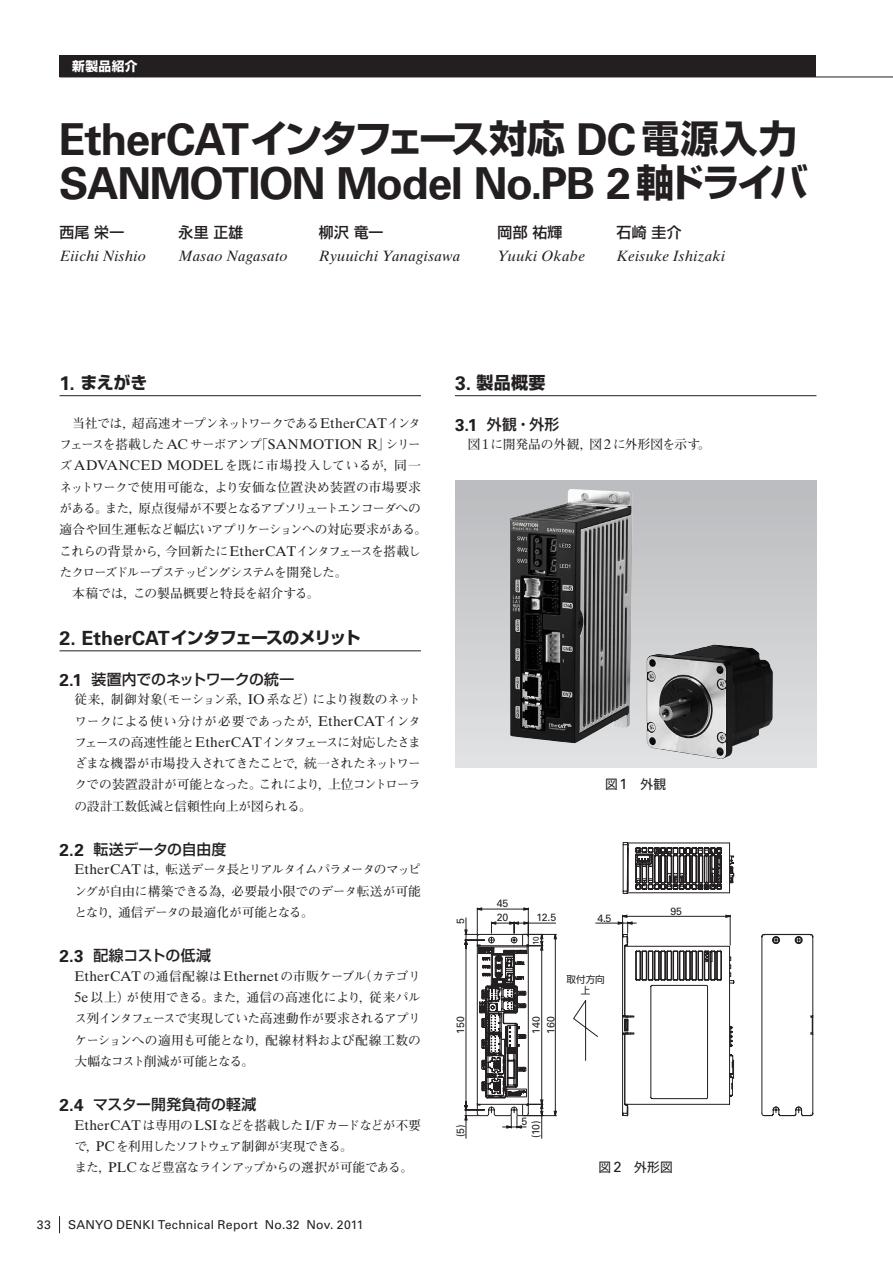
<style>
.page{position:relative;width:893px;height:1263px;background:#fff}
.page>*{position:absolute;margin:0;border:0;box-sizing:border-box;transform-origin:0 0}
.t1{font:700 43.95px "Univers";letter-spacing:-.035em;color:#231f20}
.t2{font:700 38.25px "Shin Go Pro";letter-spacing:-.075em;color:#231f20}
.t3{font:700 16.95px "Shin Go Pro";letter-spacing:-.065em;color:#231f20}
.t4{font:700 16.95px "Shin Go Pro";letter-spacing:-.04em;color:#231f20}
.t5{font:500 14.85px "Shin Go Pro";letter-spacing:.005em;color:#231f20}
.t6{font:italic 14.85px "Times Ten";letter-spacing:.015em;color:#231f20}
.t7{font:700 12.75px/21.3px "Futo Min A101 Pro";letter-spacing:-.04em;color:#231f20;text-align:justify}
.t8{font:700 12.75px/21.3px "Futo Min A101 Pro";letter-spacing:-.07em;color:#231f20}
.t9{font:700 12.75px "Futo Min A101 Pro";letter-spacing:-.08em;color:#231f20}
.t10{font:700 12.75px "Futo Min A101 Pro";letter-spacing:-.1em;color:#231f20}
.t11{font:700 12.75px "Futo Min A101 Pro";letter-spacing:.06em;color:#231f20}
.t12{font:700 12.75px "Futo Min A101 Pro";letter-spacing:.01em;color:#231f20}
.t13{font:700 12.75px "Futo Min A101 Pro";letter-spacing:-.12em;color:#231f20}
.t14{font:700 12.75px "Futo Min A101 Pro";color:#231f20}
.t15{font:700 12.75px "Futo Min A101 Pro";letter-spacing:-.01em;color:#231f20}
.t16{font:12.75px "Shin Go Pro";color:#231f20}
.t17{font:700 12.75px "Shin Go Pro";letter-spacing:.03em;color:#fff}
.t18{font:12.15px "Univers";letter-spacing:.02em;color:#231f20}
.t19{font:10.5px/14.7px "Univers";color:#231f20}
.t20{font:9.6px/12px "Shin Go Pro Regular 90 pv RKSJ H";color:#231f20;text-align:center}
.t21{font:8.25px "Univers";color:#231f20}
.s1{font-family:"Univers";font-size:43.95px}
.s2{font-family:"Shin Go Pro";font-size:38.25px}
.s3{font-family:"Univers";font-size:19.5px}
.s4{font-family:"Times Ten";font-weight:400;font-size:14.1px}
.s5{font-family:"Univers";font-weight:700;font-size:17.1px}
.s6{font-family:"Univers";font-size:14.7px}
</style>
<div class="page">
<svg style="left:59px;top:1216px;width:1px;height:17px"></svg>
<div style="left:60px;top:55px;width:756px;height:22px;background:#231f20"></div>
<hr style="left:60px;top:77px;width:833px;height:1px;background:#231f20">
<hr style="left:60px;top:395px;width:361px;height:1px;background:#231f20">
<hr style="left:60px;top:651px;width:361px;height:1px;background:#231f20">
<hr style="left:455px;top:395px;width:361px;height:1px;background:#231f20">
<svg style="left:464px;top:842px;width:349px;height:296px"></svg>
<hr style="left:628px;top:844px;width:1px;height:47px;background:#231f20">
<hr style="left:627px;top:848px;width:1px;height:43px;background:#231f20">
<div style="left:455px;top:480px;width:361px;height:287px;background:linear-gradient(to bottom,#babbbe,#e1e2e4)"></div>
<img style="left:510px;top:489px;width:263px;height:270px">
<p class="t17" style="left:72px;top:56px;width:67px">新製品紹介</p>
<h2 class="t2" style="left:59px;top:108px;width:740px"><span class="s1">EtherCAT</span>インタフェース対応 <span class="s1">DC</span>電源入力</h2>
<h1 class="t1" style="left:59px;top:158px;width:751px">SANMOTION Model No.PB 2 <span class="s2">軸ドライバ</span></h1>
<p class="t5" style="left:60px;top:221px;width:66px">西尾栄一</p>
<p class="t5" style="left:179px;top:221px;width:66px">永里正雄</p>
<p class="t5" style="left:319px;top:221px;width:66px">柳沢竜一</p>
<p class="t5" style="left:497px;top:221px;width:66px">岡部祐輝</p>
<p class="t5" style="left:617px;top:221px;width:67px">石崎圭介</p>
<p class="t6" style="left:60px;top:248px;width:88px">Eiichi Nishio</p>
<p class="t6" style="left:179px;top:248px;width:111px">Masao Nagasato</p>
<p class="t6" style="left:319px;top:248px;width:143px">Ryuuichi Yanagisawa</p>
<p class="t6" style="left:497px;top:248px;width:89px">Yuuki Okabe</p>
<p class="t6" style="left:617px;top:248px;width:110px">Keisuke Ishizaki</p>
<h3 class="t4" style="left:60px;top:369px;width:89px"><span class="s3">1.</span> まえがき</h3>
<p class="t9" style="left:72px;top:413px;width:350px">当社では，超高速オープンネットワークである<span class="s4">EtherCAT</span>インタ</p>
<p class="t10" style="left:60px;top:434px;width:363px">フェースを搭載した <span class="s4">AC</span> サーボアンプ「<span class="s4">SANMOTION R</span>」シリー</p>
<p class="t11" style="left:60px;top:456px;width:363px">ズ<span class="s4">ADVANCED MODEL</span>を既に市場投入しているが，同一</p>
<p class="t12" style="left:60px;top:477px;width:363px">ネットワークで使用可能な，より安価な位置決め装置の市場要求</p>
<p class="t9" style="left:60px;top:498px;width:363px">がある。また，原点復帰が不要となるアブソリュートエンコーダへの</p>
<p class="t7" style="left:60px;top:517px;width:369px">適合や回生運転など幅広いアプリケーションへの対応要求がある。</p>
<p class="t8" style="left:60px;top:538px;width:363px">これらの背景から，今回新たに<span class="s4">EtherCAT</span>インタフェースを搭載し</p>
<p class="t13" style="left:60px;top:562px;width:290px">たクローズドループステッピングシステムを開発した。</p>
<p class="t14" style="left:72px;top:583px;width:249px">本稿では，この製品概要と特長を紹介する。</p>
<h3 class="t3" style="left:60px;top:624px;width:303px"><span class="s3">2. EtherCAT</span>インタフェースのメリット</h3>
<p class="t5" style="left:60px;top:667px;width:236px"><span class="s5">2.1</span> 装置内でのネットワークの統一</p>
<p class="t7" style="left:74px;top:687px;width:348px">従来，制御対象（モーション系，<span class="s4">IO</span> 系など）により複数のネットワークによる使い分けが必要であったが，<span class="s4">EtherCAT</span>インタフェ－スの高速性能と<span class="s4">EtherCAT</span>インタフェースに対応したさまざまな機器が市場投入されてきたことで，統一されたネットワークでの装置設計が可能となった。これにより，上位コントローラの設計工数低減と信頼性向上が図られる。</p>
<p class="t5" style="left:60px;top:837px;width:168px"><span class="s5">2.2</span> 転送データの自由度</p>
<p class="t7" style="left:74px;top:857px;width:348px"><span class="s4">EtherCAT</span> は，転送データ長とリアルタイムパラメータのマッピングが自由に構築できる為，必要最小限でのデータ転送が可能となり，通信データの最適化が可能となる。</p>
<p class="t5" style="left:60px;top:943px;width:153px"><span class="s5">2.3</span> 配線コストの低減</p>
<p class="t7" style="left:74px;top:964px;width:348px"><span class="s4">EtherCAT</span>の通信配線は <span class="s4">Ethernet</span>の市販ケーブル（カテゴリ<span class="s4">5e</span> 以上）が使用できる。また，通信の高速化により，従来パルス列インタフェースで実現していた高速動作が要求されるアプリケーションへの適用も可能となり，配線材料および配線工数の大幅なコスト削減が可能となる。</p>
<p class="t5" style="left:60px;top:1092px;width:198px"><span class="s5">2.4</span> マスター開発負荷の軽減</p>
<p class="t8" style="left:74px;top:1113px;width:348px"><span class="s4">EtherCAT</span>は専用の<span class="s4">LSI</span>などを搭載した<span class="s4">I/F</span>カ－ドなどが不要で，<span class="s4">PC</span> を利用したソフトウェア制御が実現できる。<br>また，<span class="s4">PLC</span> など豊富なラインアップからの選択が可能である。</p>
<p class="t18" style="left:37px;top:1217px;width:16px">33</p>
<p class="t18" style="left:68px;top:1217px;width:297px">SANYO DENKI Technical Report No.32 Nov. 2011</p>
<h3 class="t4" style="left:455px;top:369px;width:92px"><span class="s3">3.</span> 製品概要</h3>
<p class="t5" style="left:455px;top:412px;width:106px"><span class="s5">3.1</span> 外観・外形</p>
<p class="t15" style="left:468px;top:434px;width:245px">図<span class="s4">1</span>に開発品の外観，図 <span class="s4">2</span>に外形図を示す。</p>
<p class="t16" style="left:605px;top:774px;width:63px">図<span class="s6">1</span> 外観</p>
<p class="t19" style="left:453px;top:924px;width:7px;rotate:-90deg">5</p>
<p class="t19" style="left:497px;top:895px;width:13px">45</p>
<p class="t19" style="left:497px;top:910px;width:13px">20</p>
<p class="t19" style="left:537px;top:910px;width:21px">12.5</p>
<p class="t19" style="left:597px;top:910px;width:15px">4.5</p>
<p class="t21" style="left:531px;top:945px;width:10px;rotate:-90deg">10</p>
<p class="t20" style="left:567px;top:972px;width:40px">取付方向上</p>
<p class="t19" style="left:670px;top:903px;width:13px">95</p>
<p class="t19" style="left:453px;top:1033px;width:19px;rotate:-90deg">150</p>
<p class="t19" style="left:529px;top:1033px;width:19px;rotate:-90deg">140<br>160</p>
<p class="t19" style="left:453px;top:1137px;width:14px;rotate:-90deg">(5)</p>
<p class="t19" style="left:522px;top:1114px;width:7px">5</p>
<p class="t19" style="left:529px;top:1138px;width:19px;rotate:-90deg">(10)</p>
<p class="t16" style="left:598px;top:1157px;width:76px">図<span class="s6">2</span> 外形図</p>
</div>
